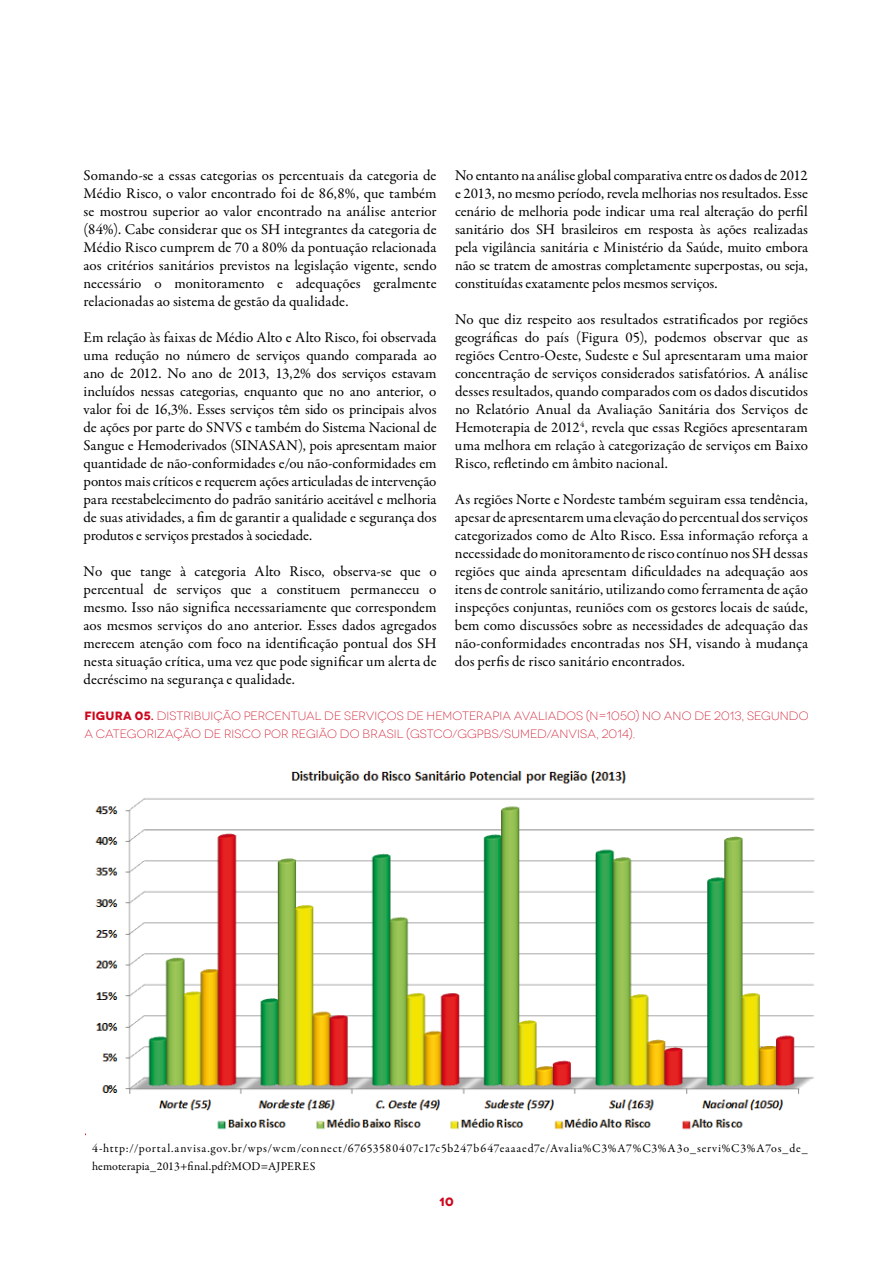
<style>
.page{position:relative;width:893px;height:1263px;background:#fff}
.page>*{position:absolute;margin:0;border:0;box-sizing:border-box;transform-origin:0 0}
.t1{font:15px/18px "Garamond Premr Pro";color:#000;text-align:justify}
.t2{font:300 12px/18px "Novecentowide";letter-spacing:.005em;color:#cd071e}
.t3{font:12px/18px "Garamond Premr Pro";letter-spacing:.055em;color:#000}
.t4{font:700 12px "Novecentowide";color:#cd071e}
.s1{font-weight:700}
.s2{font-weight:600}
</style>
<div class="page">
<hr style="left:85px;top:1133px;width:121px;height:2px;background:#cd071e">
<img style="left:86px;top:770px;width:729px;height:365px">
<p class="t1" style="left:84px;top:167px;width:354px">Somando-se a essas categorias os percentuais da categoria de Médio Risco, o valor encontrado foi de 86,8%, que também se mostrou superior ao valor encontrado na análise anterior (84%). Cabe considerar que os SH integrantes da categoria de Médio Risco cumprem de 70 a 80% da pontuação relacionada aos critérios sanitários previstos na legislação vigente, sendo necessário o monitoramento e adequações geralmente relacionadas ao sistema de gestão da qualidade.</p>
<p class="t1" style="left:84px;top:329px;width:354px">Em relação às faixas de Médio Alto e Alto Risco, foi observada uma redução no número de serviços quando comparada ao ano de 2012. No ano de 2013, 13,2% dos serviços estavam incluídos nessas categorias, enquanto que no ano anterior, o valor foi de 16,3%. Esses serviços têm sido os principais alvos de ações por parte do SNVS e também do Sistema Nacional de Sangue e Hemoderivados (SINASAN), pois apresentam maior quantidade de não-conformidades e/ou não-conformidades em pontos mais críticos e requerem ações articuladas de intervenção para reestabelecimento do padrão sanitário aceitável e melhoria de suas atividades, a fim de garantir a qualidade e segurança dos produtos e serviços prestados à sociedade.</p>
<p class="t1" style="left:84px;top:563px;width:354px">No que tange à categoria Alto Risco, observa-se que o percentual de serviços que a constituem permaneceu o mesmo. Isso não significa necessariamente que correspondem aos mesmos serviços do ano anterior. Esses dados agregados merecem atenção com foco na identificação pontual dos SH nesta situação crítica, uma vez que pode significar um alerta de decréscimo na segurança e qualidade.</p>
<p class="t1" style="left:455px;top:167px;width:354px">No entanto na análise global comparativa entre os dados de 2012 e 2013, no mesmo período, revela melhorias nos resultados. Esse cenário de melhoria pode indicar uma real alteração do perfil sanitário dos SH brasileiros em resposta às ações realizadas pela vigilância sanitária e Ministério da Saúde, muito embora não se tratem de amostras completamente superpostas, ou seja, constituídas exatamente pelos mesmos serviços.</p>
<p class="t1" style="left:455px;top:311px;width:355px">No que diz respeito aos resultados estratificados por regiões geográficas do país (Figura 05), podemos observar que as regiões Centro-Oeste, Sudeste e Sul apresentaram uma maior concentração de serviços considerados satisfatórios. A análise desses resultados, quando comparados com os dados discutidos no Relatório Anual da Avaliação Sanitária dos Serviços de Hemoterapia de 2012<sup>4</sup>, revela que essas Regiões apresentaram uma melhora em relação à categorização de serviços em Baixo Risco, refletindo em âmbito nacional.</p>
<p class="t1" style="left:455px;top:491px;width:354px">As regiões Norte e Nordeste também seguiram essa tendência, apesar de apresentarem uma elevação do percentual dos serviços categorizados como de Alto Risco. Essa informação reforça a necessidade do monitoramento de risco contínuo nos SH dessas regiões que ainda apresentam dificuldades na adequação aos itens de controle sanitário, utilizando como ferramenta de ação inspeções conjuntas, reuniões com os gestores locais de saúde, bem como discussões sobre as necessidades de adequação das não-conformidades encontradas nos SH, visando à mudança dos perfis de risco sanitário encontrados.</p>
<p class="t2" style="left:84px;top:707px;width:726px"><span class="s1">FIGURA 05</span><span class="s2">.</span> DISTRIBUIÇÃO PERCENTUAL DE SERVIÇOS DE HEMOTERAPIA AVALIADOS (N=1050) NO ANO DE 2013, SEGUNDO<br>A CATEGORIZAÇÃO DE RISCO POR REGIÃO DO BRASIL (GSTCO/GGPBS/SUMED/ANVISA, 2014).</p>
<p class="t3" style="left:92px;top:1140px;width:717px">4-http://portal.anvisa.gov.br/wps/wcm/connect/67653580407c17c5b247b647eaaaed7e/Avalia%C3%A7%C3%A3o_servi%C3%A7os_de_ hemoterapia_2013+final.pdf?MOD=AJPERES</p>
<p class="t4" style="left:439px;top:1194px;width:16px">10</p>
</div>
